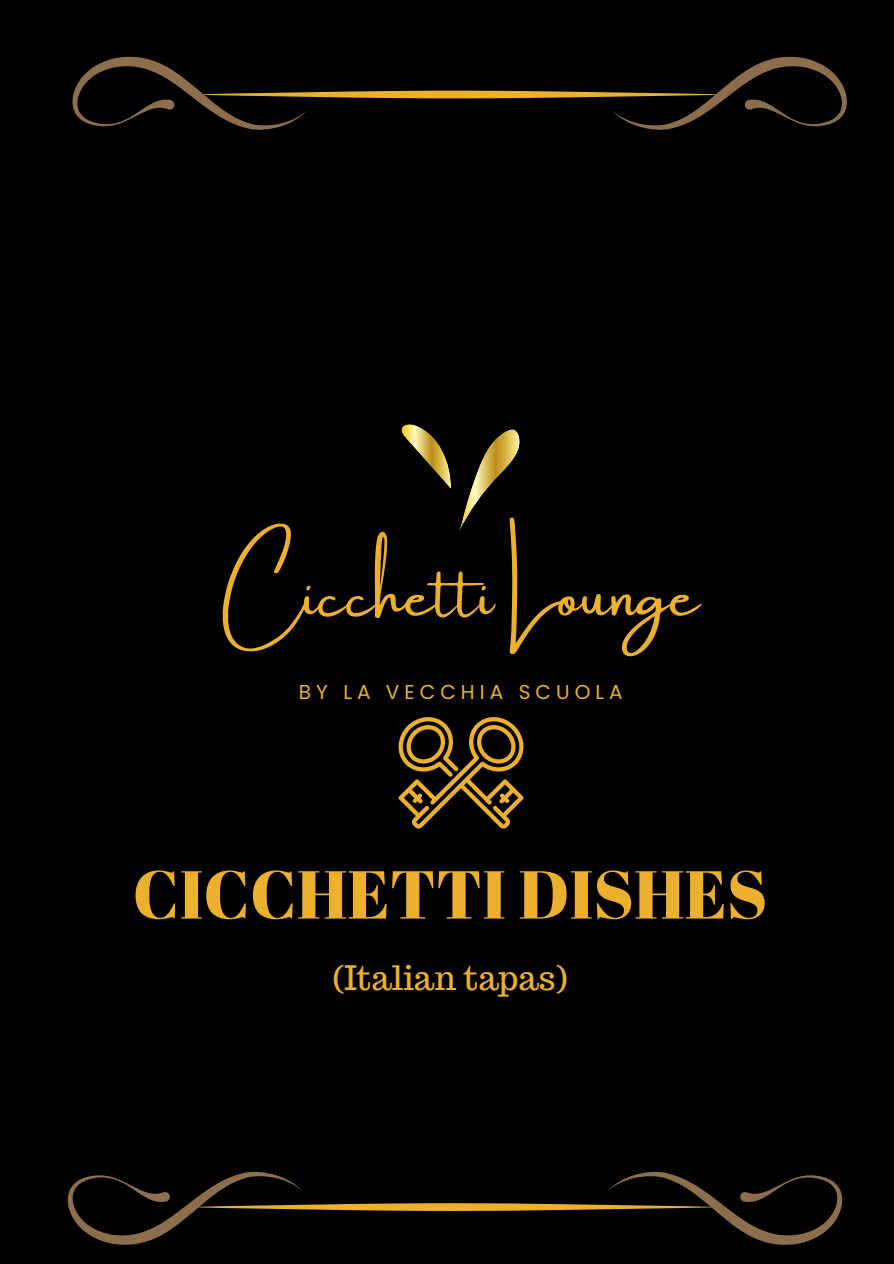
<style>
.page{position:relative;width:894px;height:1264px;background:#fff}
.page>*{position:absolute;margin:0;border:0;box-sizing:border-box;transform-origin:0 0}
.t1{font:67.65px "Abril Fatface";color:#ebb02e}
.t2{font:62.4px "Amsterdam One";color:#ebb02e}
.t3{font:33px "Trocchi";color:#ebb02e}
.t4{font:20.1px "Poppins";letter-spacing:.25em;color:#ebb02e}
</style>
<div class="page">
<div style="left:0;top:0;width:893px;height:1263px;background:#000"></div>
<svg style="left:72px;top:56px;width:775px;height:74px"></svg>
<svg style="left:67px;top:1171px;width:775px;height:74px"></svg>
<svg style="left:459px;top:429px;width:61px;height:102px"></svg>
<svg style="left:401px;top:424px;width:50px;height:65px"></svg>
<svg style="left:398px;top:717px;width:125px;height:111px"></svg>
<p class="t2" style="left:222px;top:561px;width:479px">Cicchetti Lounge</p>
<p class="t4" style="left:299px;top:678px;width:31px">BY</p>
<p class="t4" style="left:343px;top:678px;width:29px">LA</p>
<p class="t4" style="left:386px;top:678px;width:238px">VECCHIA SCUOLA</p>
<h1 class="t1" style="left:133px;top:847px;width:636px">CICCHETTI DISHES</h1>
<h3 class="t3" style="left:332px;top:955px;width:236px">(Italian tapas)</h3>
</div>
